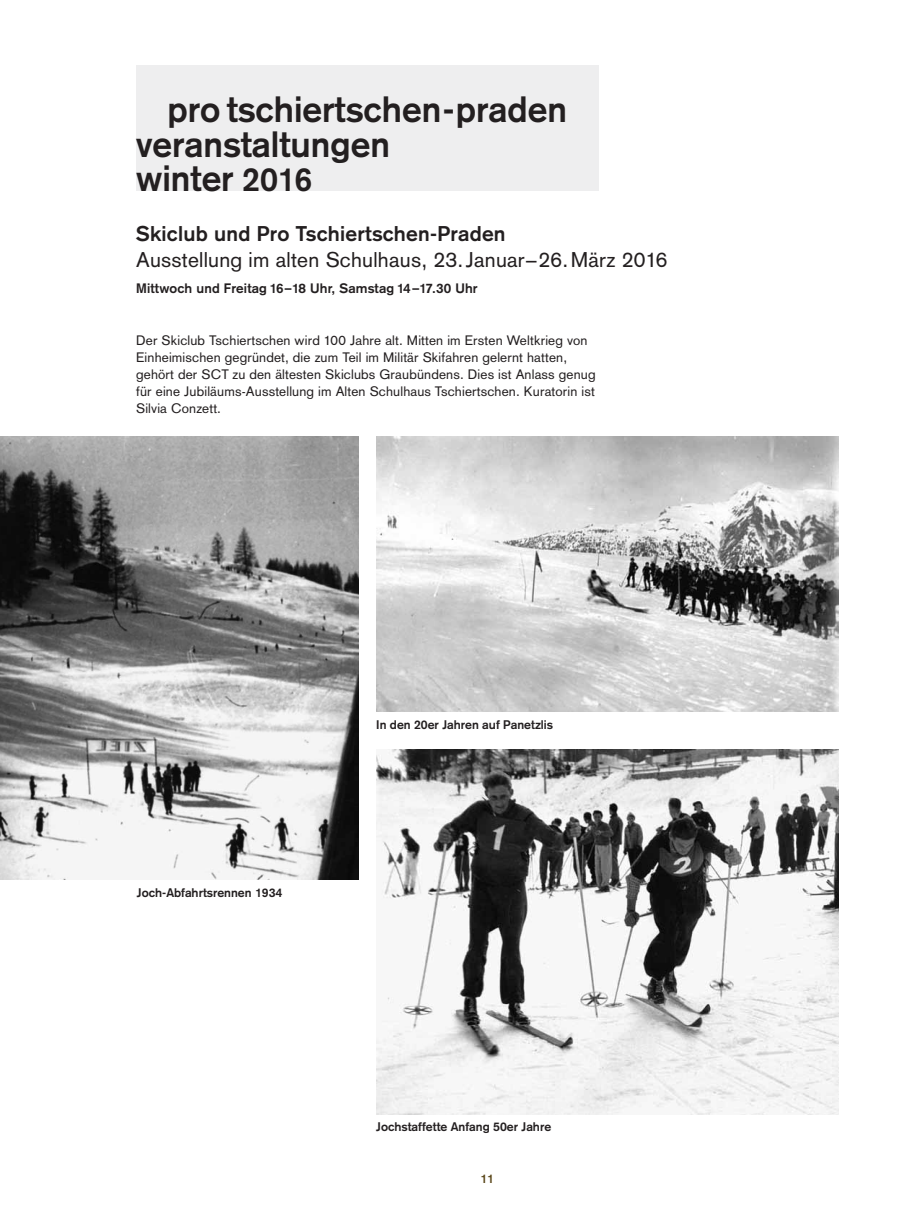
<style>
.page{position:relative;width:915px;height:1212px;background:#fff}
.page>*{position:absolute;margin:0;border:0;box-sizing:border-box;transform-origin:0 0}
.t1{font:700 36px/34.2px "Akzidenz Grotesk";color:#231f20}
.t2{font:21px "Akzidenz Grotesk";letter-spacing:.01em;color:#231f20}
.t3{font:700 21px "Akzidenz Grotesk";letter-spacing:.01em;color:#231f20}
.t4{font:13.5px/17.1px "Akzidenz Grotesk";letter-spacing:.01em;color:#231f20}
.t5{font:700 13.5px "Akzidenz Grotesk";letter-spacing:.01em;color:#231f20}
.t6{font:700 12.3px "Akzidenz Grotesk";color:#231f20}
.t7{font:700 12.3px "Akzidenz Grotesk";color:#5b481b}
.s1{font-size:33px}
</style>
<div class="page">
<div style="left:136px;top:65px;width:462px;height:126px;background:#eeeeef"></div>
<img style="left:0;top:436px;width:358px;height:443px">
<img style="left:376px;top:436px;width:462px;height:275px">
<img style="left:376px;top:750px;width:462px;height:364px">
<h1 class="t1" style="left:136px;top:92px;width:432px;text-indent:31px">pro tschiertschen-praden veranstaltungen<br>winter <span class="s1">2016</span></h1>
<h2 class="t3" style="left:136px;top:221px;width:371px">Skiclub und Pro Tschiertschen-Praden</h2>
<h2 class="t2" style="left:136px;top:247px;width:532px">Ausstellung im alten Schulhaus, 23.Januar–26.März 2016</h2>
<p class="t5" style="left:136px;top:281px;width:343px">Mittwoch und Freitag 16–18 Uhr, Samstag 14–17.30 Uhr</p>
<p class="t4" style="left:136px;top:331px;width:460px">Der Skiclub Tschiertschen wird 100 Jahre alt. Mitten im Ersten Weltkrieg von Einheimischen gegründet, die zum Teil im Militär Skifahren gelernt hatten, gehört der SCT zu den ältesten Skiclubs Graubündens. Dies ist Anlass genug für eine Jubiläums-Ausstellung im Alten Schulhaus Tschiertschen. Kuratorin ist Silvia Conzett.</p>
<p class="t6" style="left:137px;top:886px;width:147px">Joch-Abfahrtsrennen 1934</p>
<p class="t6" style="left:376px;top:717px;width:178px">In den 20er Jahren auf Panetzlis</p>
<p class="t6" style="left:376px;top:1120px;width:176px">Jochstaffette Anfang 50er Jahre</p>
<p class="t7" style="left:480px;top:1171px;width:15px">11</p>
</div>
